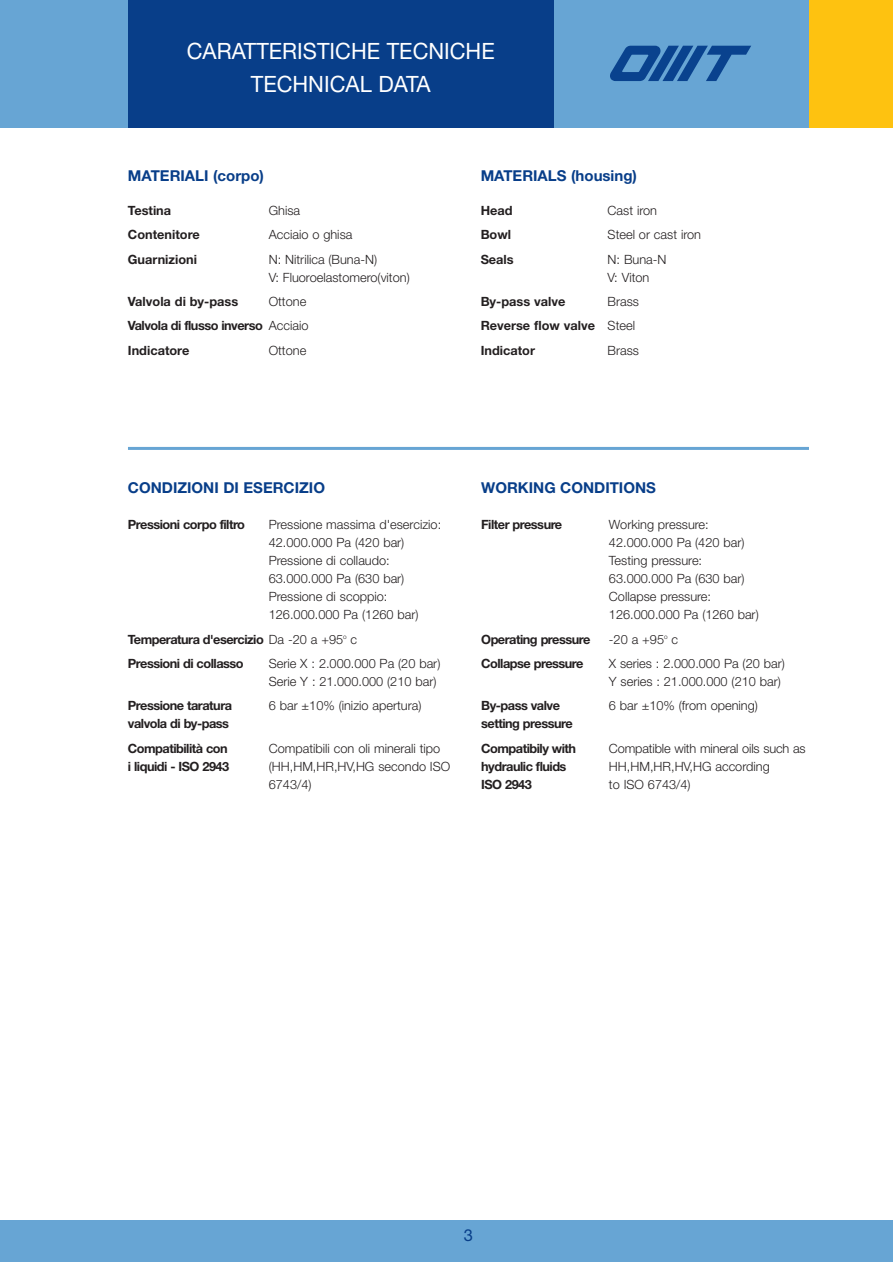
<style>
.page{position:relative;width:893px;height:1262px;background:#fff}
.page>*{position:absolute;margin:0;border:0;box-sizing:border-box;transform-origin:0 0}
.t1{font:30px "Helvetica Neue";color:#fff}
.t2{font:22.5px/32.7px "Helvetica Neue";color:#fff;text-align:center}
.t3{font:16.5px "Helvetica Neue";color:#fff}
.t4{font:16.5px "Helvetica Neue";color:#083e89}
.t5{font:700 15px "Helvetica Neue";color:#083e89}
.t6{font:300 12.75px/18px "Helvetica Neue";color:#231f20}
.t7{font:700 12.75px/18px "Helvetica Neue";letter-spacing:-.04em;color:#231f20}
.t8{font:700 12.75px/24.5px "Helvetica Neue";color:#231f20}
.s1{font-weight:300}
</style>
<div class="page">
<div style="left:0;top:0;width:892px;height:128px;background:#67a5d4"></div>
<svg style="left:610px;top:46px;width:141px;height:35px"></svg>
<div style="left:128px;top:0;width:425px;height:128px;background:#083e89"></div>
<div style="left:808px;top:0;width:84px;height:128px;background:#fec210"></div>
<div style="left:0;top:1221px;width:892px;height:41px;background:#67a5d4"></div>
<hr style="left:128px;top:447px;width:680px;height:3px;background:#67a5d4">
<h2 class="t2" style="left:187px;top:37px;width:309px">CARATTERISTICHE TECNICHE<br>TECHNICAL DATA</h2>
<p class="t3" style="left:224px;top:53px;width:235px">DIRECT POPPET TYPE RELIEF</p>
<h1 class="t1" style="left:299px;top:86px;width:84px">VS-30</h1>
<p class="t5" style="left:128px;top:170px;width:137px">MATERIALI (corpo)</p>
<p class="t8" style="left:128px;top:199px;width:73px">Testina<br>Contenitore<br>Guarnizioni</p>
<p class="t7" style="left:128px;top:290px;width:136px;line-height:24.5px">Valvola di by-pass<br>Valvola di flusso inverso<br>Indicatore</p>
<p class="t6" style="left:268px;top:199px;width:110px;line-height:24.5px">Ghisa<br>Acciaio o ghisa<br>N: Nitrilica (Buna-N)</p>
<p class="t6" style="left:268px;top:266px;width:142px;line-height:24.5px">V: Fluoroelastomero(viton)<br>Ottone<br>Acciaio<br>Ottone</p>
<p class="t5" style="left:480px;top:170px;width:158px">MATERIALS (housing)</p>
<p class="t8" style="left:480px;top:199px;width:35px">Head<br>Bowl<br>Seals</p>
<p class="t8" style="left:480px;top:290px;width:116px">By-pass valve<br>Reverse flow valve<br>Indicator</p>
<p class="t6" style="left:607px;top:199px;width:95px;line-height:24.5px">Cast iron<br>Steel or cast iron<br>N: Buna-N</p>
<p class="t6" style="left:607px;top:266px;width:43px;line-height:24.5px">V: Viton<br>Brass<br>Steel<br>Brass</p>
<p class="t5" style="left:128px;top:482px;width:198px">CONDIZIONI DI ESERCIZIO</p>
<p class="t7" style="left:128px;top:517px;width:119px">Pressioni corpo filtro</p>
<p class="t6" style="left:268px;top:517px;width:174px">Pressione massima d'esercizio:<br>42.000.000 Pa (420 bar)<br>Pressione di collaudo:<br>63.000.000 Pa (630 bar)<br>Pressione di scoppio:<br>126.000.000 Pa (1260 bar)</p>
<p class="t6" style="left:268px;top:656px;width:173px">Serie X : 2.000.000 Pa (20 bar)<br>Serie Y : 21.000.000 (210 bar)</p>
<p class="t6" style="left:268px;top:698px;width:154px">6 bar ±10% (inizio apertura)</p>
<p class="t6" style="left:268px;top:740px;width:183px">Compatibili con oli minerali tipo (HH,HM,HR,HV,HG secondo ISO<br>6743/4)</p>
<p class="t7" style="left:128px;top:628px;width:231px;line-height:24.5px">Temperatura d'esercizio <span class="s1">Da -20 a +95</span><sup>o</sup> <span class="s1">c<br></span>Pressioni di collasso</p>
<p class="t7" style="left:128px;top:698px;width:106px">Pressione taratura valvola di by-pass</p>
<p class="t7" style="left:128px;top:740px;width:103px">Compatibilità con i liquidi - ISO 2943</p>
<p class="t5" style="left:481px;top:482px;width:176px">WORKING CONDITIONS</p>
<p class="t7" style="left:481px;top:517px;width:82px">Filter pressure</p>
<p class="t6" style="left:608px;top:517px;width:151px">Working pressure:<br>42.000.000 Pa (420 bar)<br>Testing pressure:<br>63.000.000 Pa (630 bar)<br>Collapse pressure:<br>126.000.000 Pa (1260 bar)</p>
<p class="t6" style="left:608px;top:628px;width:177px;line-height:24.3px">-20 a +95<sup>o</sup> c<br>X series : 2.000.000 Pa (20 bar)</p>
<p class="t6" style="left:608px;top:670px;width:173px;line-height:24.5px">Y series : 21.000.000 (210 bar)<br>6 bar ±10% (from opening)</p>
<p class="t6" style="left:608px;top:740px;width:198px">Compatible with mineral oils such as<br>HH,HM,HR,HV,HG according<br>to ISO 6743/4)</p>
<p class="t7" style="left:481px;top:628px;width:111px;line-height:24.5px">Operating pressure<br>Collapse pressure</p>
<p class="t7" style="left:481px;top:698px;width:93px">By-pass valve setting pressure</p>
<p class="t7" style="left:481px;top:740px;width:96px">Compatibily with hydraulic fluids<br>ISO 2943</p>
<p class="t4" style="left:463px;top:1229px;width:11px">3</p>
</div>
